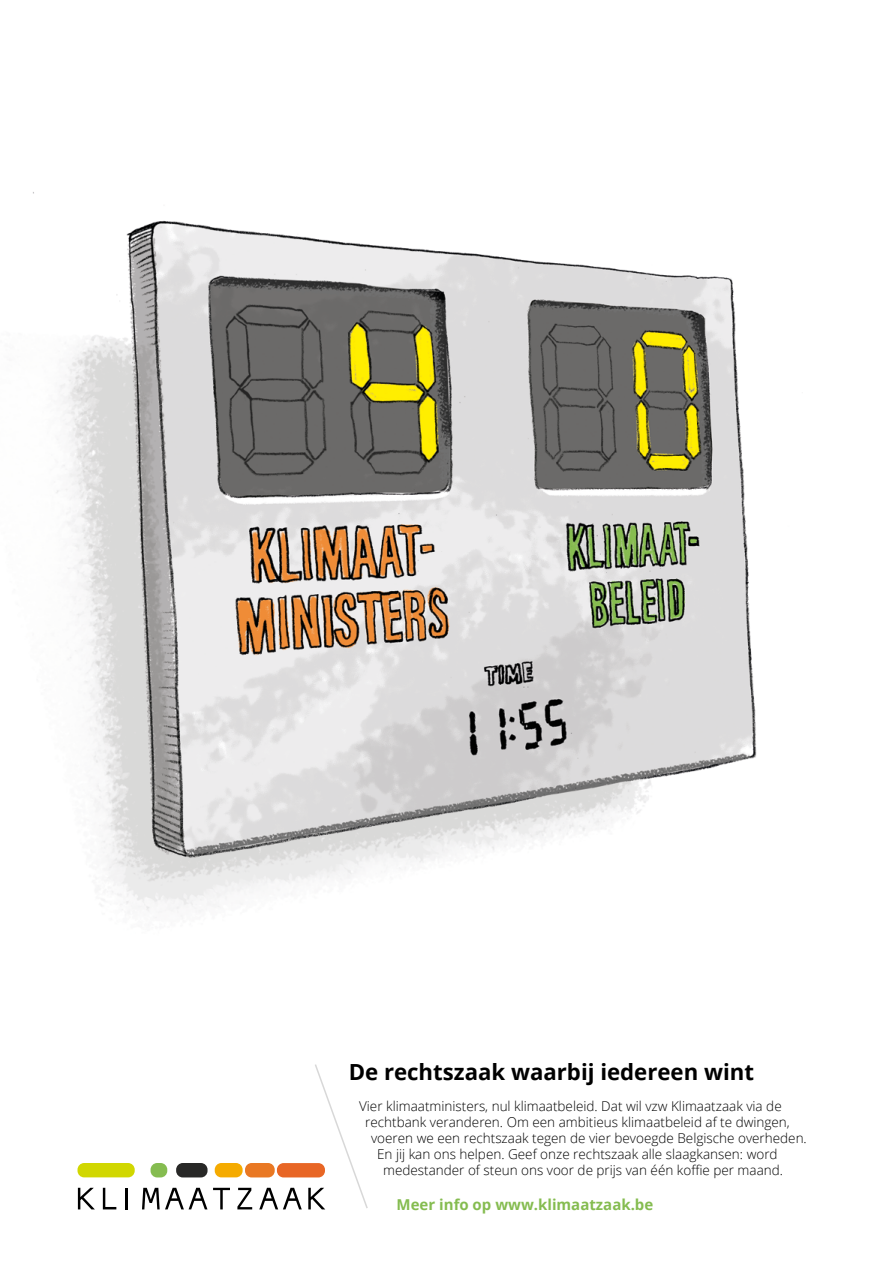
<style>
.page{position:relative;width:893px;height:1263px;background:#fff}
.page>*{position:absolute;margin:0;border:0;box-sizing:border-box;transform-origin:0 0}
.t1{font:700 22.2px "Open Sans";color:#000}
.t2{font:700 15px "Open Sans";color:#85bc50}
.t3{font:300 13.5px "Open Sans";color:#000}
</style>
<div class="page">
<div style="left:78px;top:1163px;width:57px;height:14px;background:#d1d700;border-radius:7px"></div>
<div style="left:151px;top:1163px;width:16px;height:14px;background:#85bc50;border-radius:7px"></div>
<div style="left:176px;top:1163px;width:32px;height:14px;background:#282827;border-radius:7px"></div>
<div style="left:215px;top:1163px;width:28px;height:14px;background:#f5ab00;border-radius:7px"></div>
<div style="left:245px;top:1163px;width:30px;height:14px;background:#e97823;border-radius:7px"></div>
<div style="left:277px;top:1163px;width:48px;height:14px;background:#e86625;border-radius:7px"></div>
<svg style="left:78px;top:1188px;width:17px;height:21px"></svg>
<svg style="left:103px;top:1188px;width:13px;height:21px"></svg>
<hr style="left:126px;top:1188px;width:2px;height:21px;background:#000">
<svg style="left:142px;top:1188px;width:65px;height:21px"></svg>
<svg style="left:213px;top:1188px;width:17px;height:21px"></svg>
<svg style="left:237px;top:1188px;width:15px;height:21px"></svg>
<svg style="left:259px;top:1188px;width:43px;height:21px"></svg>
<svg style="left:308px;top:1064px;width:60px;height:146px"></svg>
<img style="left:33px;top:192px;width:724px;height:726px">
<h1 class="t1" style="left:349px;top:1056px;width:407px">De rechtszaak waarbij iedereen wint</h1>
<p class="t3" style="left:359px;top:1096px;width:424px">Vier klimaatministers, nul klimaatbeleid. Dat wil vzw Klimaatzaak via de</p>
<p class="t3" style="left:365px;top:1113px;width:426px">rechtbank veranderen. Om een ambitieus klimaatbeleid af te dwingen,</p>
<p class="t3" style="left:371px;top:1129px;width:437px">voeren we een rechtszaak tegen de vier bevoegde Belgische overheden.</p>
<p class="t3" style="left:377px;top:1145px;width:402px">En jij kan ons helpen. Geef onze rechtszaak alle slaagkansen: word</p>
<p class="t3" style="left:383px;top:1161px;width:401px">medestander of steun ons voor de prijs van één koffie per maand.</p>
<p class="t2" style="left:397px;top:1193px;width:258px">Meer info op www.klimaatzaak.be</p>
</div>
